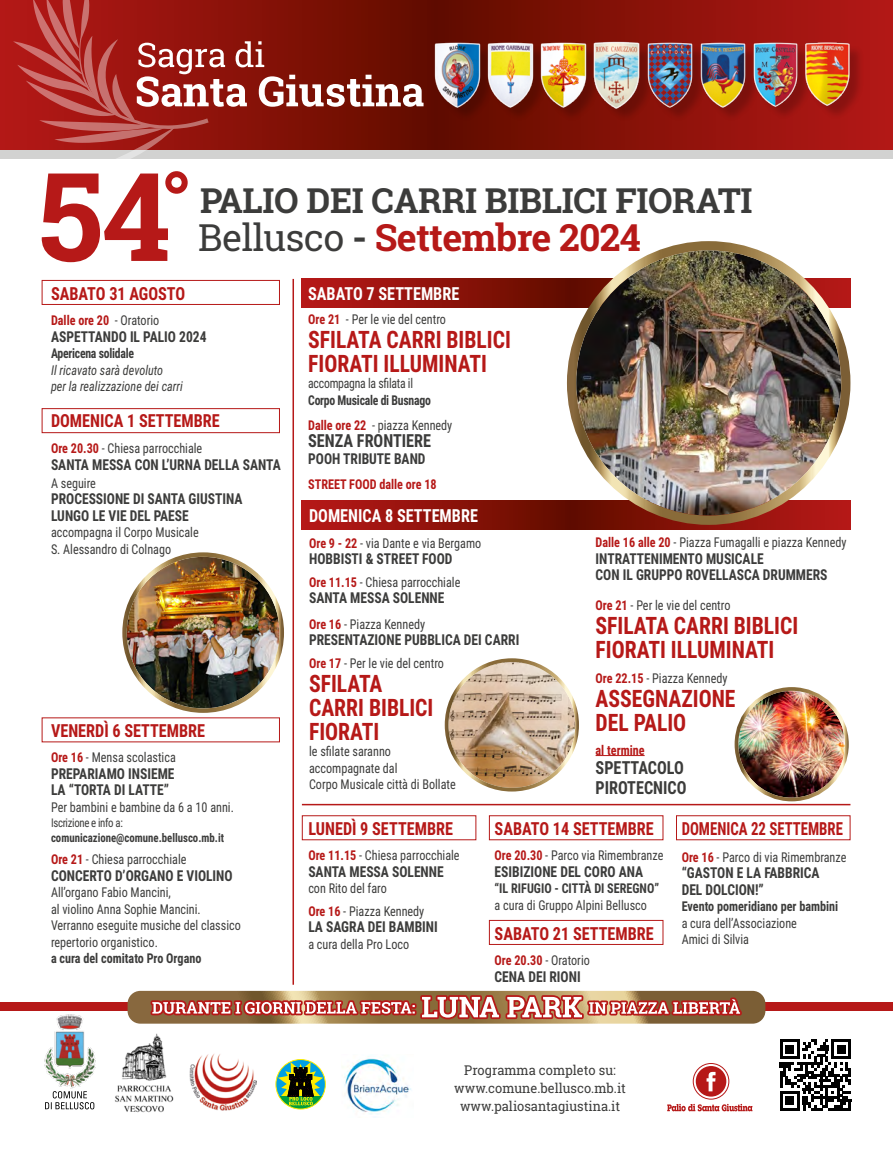
<style>
.page{position:relative;width:893px;height:1149px;background:#fff}
.page>*{position:absolute;margin:0;border:0;box-sizing:border-box;transform-origin:0 0}
.t1{font:700 37.5px "Roboto Slab";letter-spacing:-.02em;color:#b61918}
.t2{font:700 34.65px "Roboto Slab";letter-spacing:-.01em;color:#3c3c3b}
.t3{font:700 24px/24px "Roboto Condensed";color:#b61918;scale:.9 1}
.t4{font:700 18px "Roboto Condensed";color:#b61918;scale:.9 1}
.t5{font:700 18px/19.5px "Roboto Condensed";color:#3c3c3b;scale:.9 1}
.t6{font:700 18px "Roboto Condensed";color:#fff;scale:.9 1}
.t7{font:700 18px "Roboto Condensed";color:#b61918;scale:.82 1}
.t8{font:700 15px/16.5px "Roboto Condensed";color:#3c3c3b;scale:.9 1}
.t9{font:13.5px/16.5px "Roboto Condensed";color:#3c3c3b;scale:.9 1}
.t10{font:700 13.5px "Roboto Condensed";color:#3c3c3b;scale:.9 1}
.t11{font:13.5px/18px "Roboto Slab";color:#3c3c3b;text-align:center;scale:.95 1}
.t12{font:700 13.5px/25.5px "Roboto Condensed";letter-spacing:-.02em;color:#3c3c3b;scale:.87 1}
.t13{font:700 13.5px "Roboto Condensed";color:#b61918;scale:.9 1}
.t14{font:italic 13.5px/16.5px "Roboto Condensed";color:#3c3c3b;scale:.9 1}
.t15{font:13.5px "Roboto Condensed";letter-spacing:-.02em;color:#3c3c3b;scale:.87 1}
.t16{font:700 12px "Roboto Condensed";color:#3c3c3b;scale:.9 1}
.t17{font:12px "Roboto Condensed";letter-spacing:-.03em;color:#3c3c3b;scale:.9 1}
.s1{font-weight:400;color:#3c3c3b}
.s2{color:#3c3c3b}
.s3{font-weight:700;color:#b61918}
.s4{color:#b61918}
.s5{font-weight:400}
</style>
<div class="page">
<div style="left:276px;top:1058px;width:50px;height:50px;border:1px solid #ffed00;border-radius:50%"></div>
<svg style="left:278px;top:1061px;width:45px;height:47px;background:#5d9059"></svg>
<img style="left:190px;top:1054px;width:67px;height:56px">
<img style="left:44px;top:1014px;width:52px;height:75px">
<svg style="left:45px;top:1091px;width:49px;height:17px"></svg>
<img style="left:114px;top:1033px;width:60px;height:79px">
<div style="left:693px;top:1062px;width:36px;height:37px;border:1px solid #b61918;border-radius:50%"></div>
<div style="left:696px;top:1065px;width:30px;height:31px;background:#b61918;border-radius:50%"></div>
<svg style="left:706px;top:1071px;width:9px;height:19px"></svg>
<svg style="left:667px;top:1103px;width:85px;height:7px"></svg>
<div style="left:0;top:1001px;width:893px;height:9px;background:#b61918"></div>
<svg style="left:780px;top:1039px;width:71px;height:71px"></svg>
<hr style="left:828px;top:1107px;width:23px;height:3px;background:#000">
<hr style="left:292px;top:279px;width:2px;height:705px;background:#b61918">
<svg style="left:302px;top:279px;width:548px;height:29px;background:#931e14"></svg>
<div style="left:42px;top:280px;width:238px;height:25px;border:1px solid #b61918"></div>
<div style="left:42px;top:408px;width:238px;height:25px;border:1px solid #b61918"></div>
<hr style="left:302px;top:803px;width:548px;height:2px;background:#b61918">
<div style="left:302px;top:815px;width:174px;height:24px;border:1px solid #b61918"></div>
<div style="left:489px;top:815px;width:174px;height:24px;border:1px solid #b61918"></div>
<div style="left:489px;top:919px;width:174px;height:25px;border:1px solid #b61918"></div>
<div style="left:676px;top:815px;width:174px;height:24px;border:1px solid #b61918"></div>
<svg style="left:302px;top:500px;width:548px;height:29px;background:#8e180e"></svg>
<hr style="left:596px;top:755px;width:49px;height:1px;background:#b61918">
<svg style="left:128px;top:981px;width:637px;height:42px"></svg>
<img style="left:576px;top:250px;width:265px;height:265px;border-radius:132px">
<div style="left:567px;top:241px;width:283px;height:283px;border:9px solid #fff;border-radius:50%"></div>
<img style="left:738px;top:690px;width:107px;height:107px;border-radius:53px">
<div style="left:735px;top:687px;width:114px;height:114px;border:4px solid #fff;border-radius:50%"></div>
<img style="left:127px;top:557px;width:153px;height:151px">
<div style="left:122px;top:552px;width:162px;height:160px;border:4px solid #fff;border-radius:50%"></div>
<img style="left:448px;top:661px;width:127px;height:126px">
<div style="left:445px;top:658px;width:134px;height:133px;border:4px solid #fff;border-radius:50%"></div>
<svg style="left:0;top:0;width:893px;height:150px;background:#8f120b"></svg>
<div style="left:0;top:150px;width:893px;height:9px;background:#d2d2d1"></div>
<div style="left:437px;top:45px;width:428px;height:77px;background:#000;opacity:.2"></div>
<img style="left:640px;top:35px;width:53px;height:79px">
<img style="left:693px;top:35px;width:60px;height:79px">
<img style="left:746px;top:36px;width:58px;height:77px">
<img style="left:799px;top:39px;width:55px;height:71px">
<img style="left:428px;top:35px;width:53px;height:79px">
<img style="left:481px;top:35px;width:53px;height:79px">
<img style="left:534px;top:35px;width:59px;height:79px">
<img style="left:589px;top:38px;width:56px;height:76px">
<svg style="left:13px;top:0;width:411px;height:262px"></svg>
<img style="left:344px;top:1056px;width:67px;height:59px">
<h2 class="t2" style="left:200px;top:176px;width:554px">PALIO DEI CARRI BIBLICI FIORATI</h2>
<h1 class="t1" style="left:198px;top:212px;width:444px"><span class="s1">Bellusco</span> <span class="s2">-</span> Settembre 2024</h1>
<h3 class="t4" style="left:51px;top:281px;width:151px">SABATO 31 AGOSTO</h3>
<p class="t13" style="left:51px;top:311px;width:122px">Dalle ore 20 <span class="s1">- Oratorio</span></p>
<p class="t8" style="left:51px;top:327px;width:174px">ASPETTANDO IL PALIO 2024</p>
<p class="t12" style="left:51px;top:340px;width:97px">Apericena solidale</p>
<p class="t14" style="left:51px;top:361px;width:148px">Il ricavato sarà devoluto<br>per la realizzazione dei carri</p>
<h3 class="t4" style="left:51px;top:408px;width:189px">DOMENICA 1 SETTEMBRE</h3>
<p class="t9" style="left:51px;top:439px;width:170px"><span class="s3">Ore 20.30</span> - Chiesa parrocchiale</p>
<p class="t8" style="left:51px;top:455px;width:257px">SANTA MESSA CON L’URNA DELLA SANTA</p>
<p class="t9" style="left:51px;top:474px;width:51px">A seguire</p>
<p class="t8" style="left:51px;top:489px;width:214px">PROCESSIONE DI SANTA GIUSTINA<br>LUNGO LE VIE DEL PAESE</p>
<p class="t9" style="left:51px;top:523px;width:166px">accompagna il Corpo Musicale<br>S. Alessandro di Colnago</p>
<h3 class="t4" style="left:51px;top:717px;width:173px">VENERDÌ 6 SETTEMBRE</h3>
<p class="t9" style="left:51px;top:748px;width:140px"><span class="s3">Ore 16</span> - Mensa scolastica</p>
<p class="t8" style="left:51px;top:764px;width:139px">PREPARIAMO INSIEME<br>LA “TORTA DI LATTE”</p>
<p class="t9" style="left:51px;top:798px;width:205px">Per bambini e bambine da 6 a 10 anni.</p>
<p class="t17" style="left:51px;top:813px;width:81px">Iscrizione e info a:</p>
<p class="t16" style="left:51px;top:828px;width:194px">comunicazione@comune.bellusco.mb.it</p>
<p class="t9" style="left:51px;top:850px;width:152px"><span class="s3">Ore 21</span> - Chiesa parrocchiale</p>
<p class="t8" style="left:51px;top:866px;width:203px">CONCERTO D’ORGANO E VIOLINO</p>
<p class="t9" style="left:51px;top:883px;width:212px">All’organo Fabio Mancini,<br>al violino Anna Sophie Mancini.<br>Verranno eseguite musiche del classico repertorio organistico.</p>
<p class="t10" style="left:51px;top:948px;width:169px">a cura del comitato Pro Organo</p>
<h3 class="t6" style="left:308px;top:281px;width:169px">SABATO 7 SETTEMBRE</h3>
<p class="t9" style="left:308px;top:310px;width:155px"><span class="s3">Ore 21</span> - Per le vie del centro</p>
<h3 class="t3" style="left:308px;top:326px;width:227px">SFILATA CARRI BIBLICI<br>FIORATI ILLUMINATI</h3>
<p class="t15" style="left:308px;top:374px;width:122px">accompagna la sfilata il</p>
<p class="t12" style="left:308px;top:387px;width:167px">Corpo Musicale di Busnago<br><span class="s4">Dalle ore 22</span> <span class="s5">- piazza Kennedy</span></p>
<h3 class="t5" style="left:308px;top:430px;width:138px">SENZA FRONTIERE</h3>
<p class="t8" style="left:308px;top:449px;width:132px">POOH TRIBUTE BAND</p>
<p class="t13" style="left:308px;top:474px;width:144px">STREET FOOD dalle ore 18</p>
<h3 class="t6" style="left:309px;top:503px;width:189px">DOMENICA 8 SETTEMBRE</h3>
<p class="t9" style="left:309px;top:534px;width:193px"><span class="s3">Ore 9 - 22</span> - via Dante e via Bergamo</p>
<p class="t8" style="left:309px;top:550px;width:161px">HOBBISTI &amp; STREET FOOD</p>
<p class="t9" style="left:309px;top:573px;width:170px"><span class="s3">Ore 11.15</span> - Chiesa parrocchiale</p>
<p class="t8" style="left:309px;top:589px;width:152px">SANTA MESSA SOLENNE</p>
<p class="t9" style="left:309px;top:615px;width:130px"><span class="s3">Ore 16</span> - Piazza Kennedy</p>
<p class="t8" style="left:309px;top:631px;width:235px">PRESENTAZIONE PUBBLICA DEI CARRI</p>
<p class="t9" style="left:309px;top:654px;width:151px"><span class="s3">Ore 17</span> - Per le vie del centro</p>
<h3 class="t3" style="left:309px;top:670px;width:140px">SFILATA<br>CARRI BIBLICI<br>FIORATI</h3>
<p class="t9" style="left:309px;top:742px;width:165px">le sfilate saranno accompagnate dal<br>Corpo Musicale città di Bollate</p>
<p class="t9" style="left:596px;top:533px;width:280px"><span class="s3">Dalle 16 alle 20</span> - Piazza Fumagalli e piazza Kennedy</p>
<p class="t8" style="left:596px;top:549px;width:259px">INTRATTENIMENTO MUSICALE<br>CON IL GRUPPO ROVELLASCA DRUMMERS</p>
<p class="t9" style="left:596px;top:596px;width:151px"><span class="s3">Ore 21</span> - Per le vie del centro</p>
<h3 class="t3" style="left:596px;top:613px;width:227px">SFILATA CARRI BIBLICI<br>FIORATI ILLUMINATI</h3>
<p class="t9" style="left:596px;top:668px;width:148px"><span class="s3">Ore 22.15</span> - Piazza Kennedy</p>
<h3 class="t3" style="left:596px;top:685px;width:157px">ASSEGNAZIONE<br>DEL PALIO</h3>
<p class="t13" style="left:596px;top:740px;width:56px">al termine</p>
<h3 class="t5" style="left:596px;top:757px;width:103px">SPETTACOLO<br>PIROTECNICO</h3>
<h3 class="t4" style="left:308px;top:815px;width:162px">LUNEDÌ 9 SETTEMBRE</h3>
<p class="t9" style="left:308px;top:846px;width:170px"><span class="s3">Ore 11.15</span> - Chiesa parrocchiale</p>
<p class="t8" style="left:308px;top:862px;width:152px">SANTA MESSA SOLENNE</p>
<p class="t9" style="left:308px;top:876px;width:130px;line-height:22.5px">con Rito del faro<br><span class="s3">Ore 16</span> - Piazza Kennedy</p>
<p class="t8" style="left:308px;top:918px;width:145px">LA SAGRA DEI BAMBINI</p>
<p class="t9" style="left:308px;top:935px;width:114px">a cura della Pro Loco</p>
<h3 class="t4" style="left:495px;top:815px;width:178px">SABATO 14 SETTEMBRE</h3>
<p class="t9" style="left:495px;top:846px;width:189px"><span class="s3">Ore 20.30</span> - Parco via Rimembranze</p>
<p class="t8" style="left:495px;top:862px;width:167px">ESIBIZIONE DEL CORO ANA</p>
<p class="t10" style="left:495px;top:878px;width:184px">“IL RIFUGIO - CITTÀ DI SEREGNO”</p>
<p class="t9" style="left:495px;top:896px;width:171px">a cura di Gruppo Alpini Bellusco</p>
<h3 class="t4" style="left:495px;top:920px;width:178px">SABATO 21 SETTEMBRE</h3>
<p class="t9" style="left:495px;top:951px;width:107px"><span class="s3">Ore 20.30</span> - Oratorio</p>
<p class="t8" style="left:495px;top:967px;width:97px">CENA DEI RIONI</p>
<h3 class="t7" style="left:682px;top:815px;width:198px">DOMENICA 22 SETTEMBRE</h3>
<p class="t9" style="left:682px;top:848px;width:185px"><span class="s3">Ore 16</span> - Parco di via Rimembranze</p>
<p class="t8" style="left:682px;top:864px;width:155px">“GASTON E LA FABBRICA<br>DEL DOLCION!”</p>
<p class="t10" style="left:682px;top:896px;width:175px">Evento pomeridiano per bambini</p>
<p class="t9" style="left:682px;top:914px;width:130px">a cura dell’Associazione<br>Amici di Silvia</p>
<p class="t11" style="left:454px;top:1060px;width:182px">Programma completo su: www.comune.bellusco.mb.it www.paliosantagiustina.it</p>
</div>
